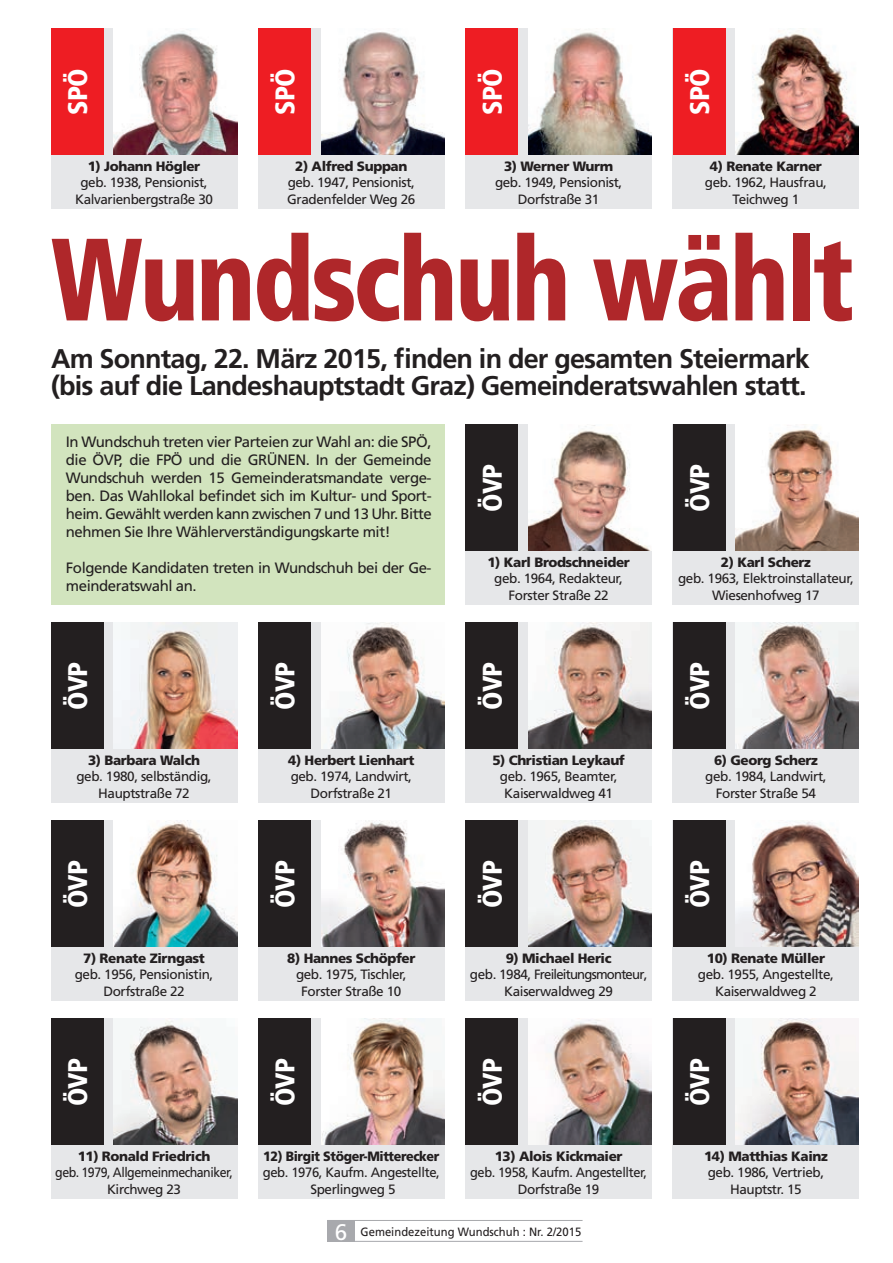
<style>
.page{position:relative;width:893px;height:1263px;background:#fff}
.page>*{position:absolute;margin:0;border:0;box-sizing:border-box;transform-origin:0 0}
.t1{font:900 condensed 116.85px "Frutiger LT Std";letter-spacing:-.03em;color:#af272a;scale:.92 1}
.t2{font:700 27px/27px "Frutiger LT Std";letter-spacing:-.03em;color:#231f20}
.t3{font:900 condensed 27px "Frutiger LT Std";letter-spacing:-.03em;color:#fff}
.t4{font:15px/18px "Frutiger LT Std";letter-spacing:-.03em;color:#231f20;text-align:justify}
.t5{font:13.5px/16.5px "Frutiger LT Std";letter-spacing:-.03em;color:#231f20;text-align:center}
.t6{font:900 13.5px "Frutiger LT Std";letter-spacing:-.03em;color:#231f20}
.t7{font:13.5px/16.5px "Frutiger LT Std";letter-spacing:-.03em;color:#231f20;text-align:center;scale:.95 1}
.t8{font:13.5px/16.5px "Frutiger LT Std";letter-spacing:-.03em;color:#231f20;text-align:center;scale:.92 1}
.t9{font:900 13.5px "Frutiger LT Std";letter-spacing:-.03em;color:#231f20;scale:.93 1}
.t10{font:12px "Frutiger LT Std";color:#231f20;scale:.94 1}
.s1{font-size:22.5px;color:#fff}
</style>
<div class="page">
<div style="left:327px;top:1220px;width:28px;height:22px;background:#a8a9ad"></div>
<hr style="left:327px;top:1220px;width:256px;height:1px;background:#a8a9ad">
<hr style="left:327px;top:1241px;width:256px;height:1px;background:#a8a9ad">
<div style="left:51px;top:1019px;width:186px;height:180px;background:#e6e7e9"></div>
<div style="left:51px;top:1019px;width:52px;height:126px;background:#231f20"></div>
<img style="left:114px;top:1019px;width:123px;height:126px">
<div style="left:258px;top:1019px;width:186px;height:180px;background:#e6e7e9"></div>
<div style="left:258px;top:1019px;width:53px;height:126px;background:#231f20"></div>
<img style="left:321px;top:1019px;width:123px;height:126px">
<div style="left:466px;top:1019px;width:186px;height:180px;background:#e6e7e9"></div>
<div style="left:466px;top:1019px;width:52px;height:126px;background:#231f20"></div>
<img style="left:528px;top:1019px;width:124px;height:126px">
<div style="left:673px;top:1019px;width:186px;height:180px;background:#e6e7e9"></div>
<div style="left:673px;top:1019px;width:52px;height:126px;background:#231f20"></div>
<img style="left:736px;top:1019px;width:123px;height:126px">
<div style="left:51px;top:821px;width:186px;height:180px;background:#e6e7e9"></div>
<div style="left:51px;top:821px;width:52px;height:126px;background:#231f20"></div>
<img style="left:114px;top:821px;width:123px;height:126px">
<div style="left:258px;top:821px;width:186px;height:180px;background:#e6e7e9"></div>
<div style="left:258px;top:821px;width:53px;height:126px;background:#231f20"></div>
<img style="left:321px;top:821px;width:123px;height:126px">
<div style="left:466px;top:821px;width:186px;height:180px;background:#e6e7e9"></div>
<div style="left:466px;top:821px;width:52px;height:126px;background:#231f20"></div>
<img style="left:528px;top:821px;width:124px;height:126px">
<div style="left:673px;top:821px;width:186px;height:180px;background:#e6e7e9"></div>
<div style="left:673px;top:821px;width:52px;height:126px;background:#231f20"></div>
<img style="left:736px;top:821px;width:123px;height:126px">
<div style="left:51px;top:623px;width:186px;height:180px;background:#e6e7e9"></div>
<div style="left:51px;top:623px;width:52px;height:126px;background:#231f20"></div>
<img style="left:114px;top:623px;width:123px;height:126px">
<div style="left:258px;top:623px;width:186px;height:180px;background:#e6e7e9"></div>
<div style="left:258px;top:623px;width:53px;height:126px;background:#231f20"></div>
<img style="left:321px;top:623px;width:123px;height:126px">
<div style="left:466px;top:623px;width:186px;height:180px;background:#e6e7e9"></div>
<div style="left:466px;top:623px;width:52px;height:126px;background:#231f20"></div>
<img style="left:528px;top:623px;width:124px;height:126px">
<div style="left:673px;top:623px;width:186px;height:180px;background:#e6e7e9"></div>
<div style="left:673px;top:623px;width:52px;height:126px;background:#231f20"></div>
<img style="left:736px;top:623px;width:123px;height:126px">
<div style="left:466px;top:425px;width:186px;height:180px;background:#e6e7e9"></div>
<div style="left:466px;top:425px;width:52px;height:126px;background:#231f20"></div>
<img style="left:528px;top:425px;width:124px;height:126px">
<div style="left:673px;top:425px;width:186px;height:180px;background:#e6e7e9"></div>
<div style="left:673px;top:425px;width:52px;height:126px;background:#231f20"></div>
<img style="left:736px;top:425px;width:123px;height:126px">
<div style="left:51px;top:29px;width:186px;height:180px;background:#e6e7e9"></div>
<div style="left:51px;top:29px;width:52px;height:126px;background:#ee1d23"></div>
<img style="left:114px;top:29px;width:123px;height:126px">
<div style="left:258px;top:29px;width:186px;height:180px;background:#e6e7e9"></div>
<div style="left:258px;top:29px;width:53px;height:126px;background:#ee1d23"></div>
<img style="left:321px;top:29px;width:123px;height:126px">
<div style="left:466px;top:29px;width:186px;height:180px;background:#e6e7e9"></div>
<div style="left:466px;top:29px;width:52px;height:126px;background:#ee1d23"></div>
<img style="left:528px;top:29px;width:124px;height:126px">
<div style="left:673px;top:29px;width:186px;height:180px;background:#e6e7e9"></div>
<div style="left:673px;top:29px;width:52px;height:126px;background:#ee1d23"></div>
<img style="left:736px;top:29px;width:123px;height:126px">
<div style="left:51px;top:425px;width:393px;height:180px;background:#d2e4be"></div>
<h2 class="t3" style="left:62px;top:115px;width:48px;rotate:-90deg">SPÖ</h2>
<p class="t6" style="left:88px;top:158px;width:114px">1) Johann Högler</p>
<p class="t5" style="left:75px;top:174px;width:139px">geb. 1938, Pensionist,<br>Kalvarienbergstraße 30</p>
<h2 class="t3" style="left:269px;top:115px;width:48px;rotate:-90deg">SPÖ</h2>
<p class="t6" style="left:295px;top:158px;width:114px">2) Alfred Suppan</p>
<p class="t5" style="left:287px;top:174px;width:130px;text-align:left">geb. 1947, Pensionist,<br>Gradenfelder Weg 26</p>
<h2 class="t3" style="left:476px;top:115px;width:48px;rotate:-90deg">SPÖ</h2>
<p class="t6" style="left:504px;top:158px;width:111px">3) Werner Wurm</p>
<p class="t5" style="left:495px;top:174px;width:129px">geb. 1949, Pensionist,<br>Dorfstraße 31</p>
<h2 class="t3" style="left:684px;top:115px;width:48px;rotate:-90deg">SPÖ</h2>
<p class="t6" style="left:710px;top:158px;width:113px">4) Renate Karner</p>
<p class="t5" style="left:705px;top:174px;width:124px">geb. 1962, Hausfrau,<br>Teichweg 1</p>
<h1 class="t1" style="left:51px;top:209px;width:875px">Wundschuh wählt</h1>
<h2 class="t2" style="left:51px;top:345px;width:760px">Am Sonntag, 22. März 2015, finden in der gesamten Steiermark (bis auf die Landeshauptstadt Graz) Gemeinderatswahlen statt.</h2>
<p class="t4" style="left:66px;top:433px;width:367px">In Wundschuh treten vier Parteien zur Wahl an: die SPÖ, die ÖVP, die FPÖ und die GRÜNEN. In der Gemeinde Wundschuh werden 15 Gemeinderatsmandate verge&shy;ben. Das Wahllokal befindet sich im Kultur- und Sport&shy;heim. Gewählt werden kann zwischen 7 und 13 Uhr. Bitte nehmen Sie Ihre Wählerverständigungskarte mit!</p>
<p class="t4" style="left:66px;top:559px;width:367px">Folgende Kandidaten treten in Wundschuh bei der Ge&shy;meinderatswahl an.</p>
<h2 class="t3" style="left:62px;top:710px;width:49px;rotate:-90deg">ÖVP</h2>
<p class="t6" style="left:88px;top:752px;width:113px">3) Barbara Walch</p>
<p class="t5" style="left:76px;top:768px;width:137px">geb. 1980, selbständig,<br>Hauptstraße 72</p>
<h2 class="t3" style="left:62px;top:908px;width:49px;rotate:-90deg">ÖVP</h2>
<p class="t6" style="left:83px;top:950px;width:123px">7) Renate Zirngast</p>
<p class="t5" style="left:75px;top:966px;width:140px">geb. 1956, Pensionistin,<br>Dorfstraße 22</p>
<h2 class="t3" style="left:62px;top:1106px;width:49px;rotate:-90deg">ÖVP</h2>
<p class="t6" style="left:78px;top:1148px;width:134px">11) Ronald Friedrich</p>
<p class="t8" style="left:55px;top:1164px;width:194px">geb. 1979, Allgemeinmechaniker,<br>Kirchweg 23</p>
<h2 class="t3" style="left:269px;top:710px;width:49px;rotate:-90deg">ÖVP</h2>
<p class="t6" style="left:288px;top:752px;width:128px">4) Herbert Lienhart</p>
<p class="t5" style="left:291px;top:768px;width:123px">geb. 1974, Landwirt,<br>Dorfstraße 21</p>
<h2 class="t3" style="left:269px;top:908px;width:49px;rotate:-90deg">ÖVP</h2>
<p class="t6" style="left:287px;top:950px;width:130px">8) Hannes Schöpfer</p>
<p class="t5" style="left:296px;top:966px;width:112px">geb. 1975, Tischler,<br>Forster Straße 10</p>
<h2 class="t3" style="left:269px;top:1106px;width:49px;rotate:-90deg">ÖVP</h2>
<p class="t9" style="left:263px;top:1148px;width:191px">12) Birgit Stöger-Mitterecker</p>
<p class="t5" style="left:263px;top:1164px;width:179px">geb. 1976, Kaufm. Angestellte,<br>Sperlingweg 5</p>
<h2 class="t3" style="left:476px;top:512px;width:49px;rotate:-90deg">ÖVP</h2>
<p class="t6" style="left:487px;top:554px;width:144px">1) Karl Brodschneider</p>
<p class="t5" style="left:494px;top:570px;width:130px">geb. 1964, Redakteur,<br>Forster Straße 22</p>
<h2 class="t3" style="left:476px;top:710px;width:49px;rotate:-90deg">ÖVP</h2>
<p class="t6" style="left:492px;top:752px;width:134px">5) Christian Leykauf</p>
<p class="t5" style="left:500px;top:768px;width:119px">geb. 1965, Beamter,<br>Kaiserwaldweg 41</p>
<h2 class="t3" style="left:476px;top:908px;width:49px;rotate:-90deg">ÖVP</h2>
<p class="t6" style="left:506px;top:950px;width:107px">9) Michael Heric</p>
<p class="t5" style="left:470px;top:966px;width:179px">geb. 1984, Freileitungsmonteur,<br>Kaiserwaldweg 29</p>
<h2 class="t3" style="left:476px;top:1106px;width:49px;rotate:-90deg">ÖVP</h2>
<p class="t6" style="left:495px;top:1148px;width:129px">13) Alois Kickmaier</p>
<p class="t7" style="left:470px;top:1164px;width:188px">geb. 1958, Kaufm. Angestellter,<br>Dorfstraße 19</p>
<p class="t10" style="left:335px;top:1224px;width:264px"><span class="s1">6</span> Gemeindezeitung Wundschuh : Nr. 2/2015</p>
<h2 class="t3" style="left:684px;top:512px;width:49px;rotate:-90deg">ÖVP</h2>
<p class="t6" style="left:721px;top:554px;width:92px">2) Karl Scherz</p>
<p class="t5" style="left:678px;top:570px;width:177px">geb. 1963, Elektroinstallateur,<br>Wiesenhofweg 17</p>
<h2 class="t3" style="left:684px;top:710px;width:49px;rotate:-90deg">ÖVP</h2>
<p class="t6" style="left:714px;top:752px;width:105px">6) Georg Scherz</p>
<p class="t5" style="left:705px;top:768px;width:123px">geb. 1984, Landwirt,<br>Forster Straße 54</p>
<h2 class="t3" style="left:684px;top:908px;width:49px;rotate:-90deg">ÖVP</h2>
<p class="t6" style="left:707px;top:950px;width:120px">10) Renate Müller</p>
<p class="t5" style="left:698px;top:966px;width:137px">geb. 1955, Angestellte,<br>Kaiserwaldweg 2</p>
<h2 class="t3" style="left:684px;top:1106px;width:49px;rotate:-90deg">ÖVP</h2>
<p class="t6" style="left:704px;top:1148px;width:125px">14) Matthias Kainz</p>
<p class="t5" style="left:708px;top:1164px;width:118px">geb. 1986, Vertrieb,<br>Hauptstr. 15</p>
</div>
